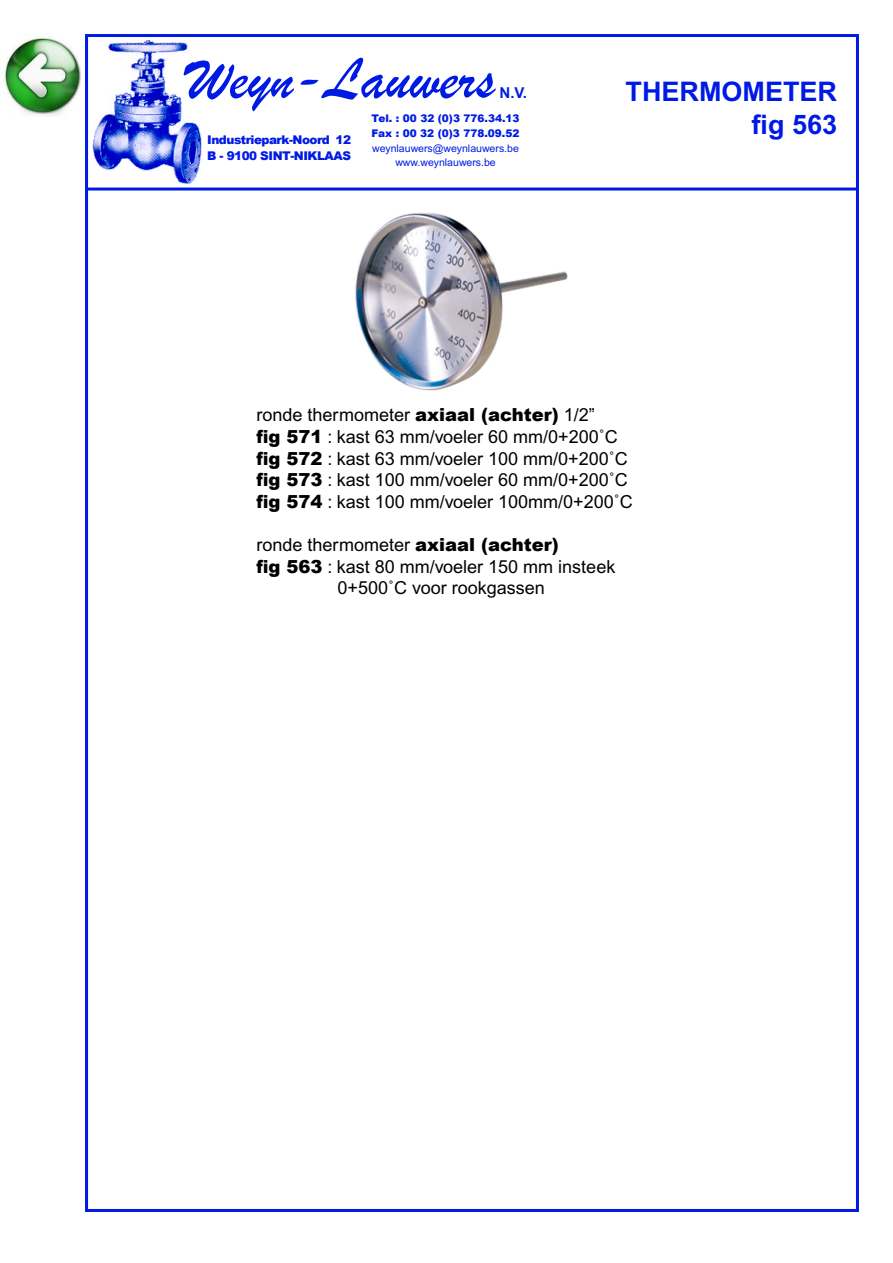
<style>
.page{position:relative;width:893px;height:1263px;background:#fff}
.page>*{position:absolute;margin:0;border:0;box-sizing:border-box;transform-origin:0 0}
.t1{font:61.5px "Brush Script";color:#001ae6}
.t2{font:700 27px/32.4px "Arial";color:#001ae6;text-align:right}
.t3{font:18px/21.6px "Arial";color:#000}
.t4{font:700 15px "Arial";color:#001ae6}
.t5{font:900 12px/16.5px "Arial";letter-spacing:-.04em;color:#001ae6}
.t6{font:900 10.5px/15px "Arial";color:#001ae6;text-align:justify}
.t7{font:10.5px "Arial";letter-spacing:.005em;color:#001ae6}
.s1{font-weight:400}
.s2{font-weight:900}
</style>
<div class="page">
<img style="left:0;top:33px;width:81px;height:84px">
<img style="left:355px;top:213px;width:212px;height:178px">
<img style="left:89px;top:39px;width:117px;height:149px">
<hr style="left:88px;top:188px;width:771px;height:2px;background:#001ae6">
<p class="t1" style="left:186px;top:41px;width:310px">Weyn-Lauwers</p>
<p class="t4" style="left:499px;top:84px;width:29px">N.V.</p>
<p class="t5" style="left:207px;top:131px;width:145px">Industriepark-Noord 12<br>B - 9100 SINT-NIKLAAS</p>
<p class="t6" style="left:371px;top:111px;width:150px">Tel. : 00 32 (0)3 776.34.13<br>Fax : 00 32 (0)3 778.09.52 <span class="s1">weynlauwers@weynlauwers.be</span></p>
<p class="t7" style="left:395px;top:156px;width:102px">www.weynlauwers.be</p>
<p class="t2" style="left:626px;top:76px;width:213px">THERMOMETER fig 563</p>
<p class="t3" style="left:256px;top:404px;width:378px">ronde thermometer <span class="s2">axiaal (achter)</span> 1/2”<br><span class="s2">fig 571</span> : kast 63 mm/voeler 60 mm/0+200˚C <span class="s2">fig 572</span> : kast 63 mm/voeler 100 mm/0+200˚C <span class="s2">fig 573</span> : kast 100 mm/voeler 60 mm/0+200˚C <span class="s2">fig 574</span> : kast 100 mm/voeler 100mm/0+200˚C</p>
<p class="t3" style="left:256px;top:534px;width:304px">ronde thermometer <span class="s2">axiaal (achter)</span></p>
<p class="t3" style="left:256px;top:556px;width:360px"><span class="s2">fig 563</span> : kast 80 mm/voeler 150 mm insteek</p>
<p class="t3" style="left:338px;top:577px;width:209px">0+500˚C voor rookgassen</p>
</div>
